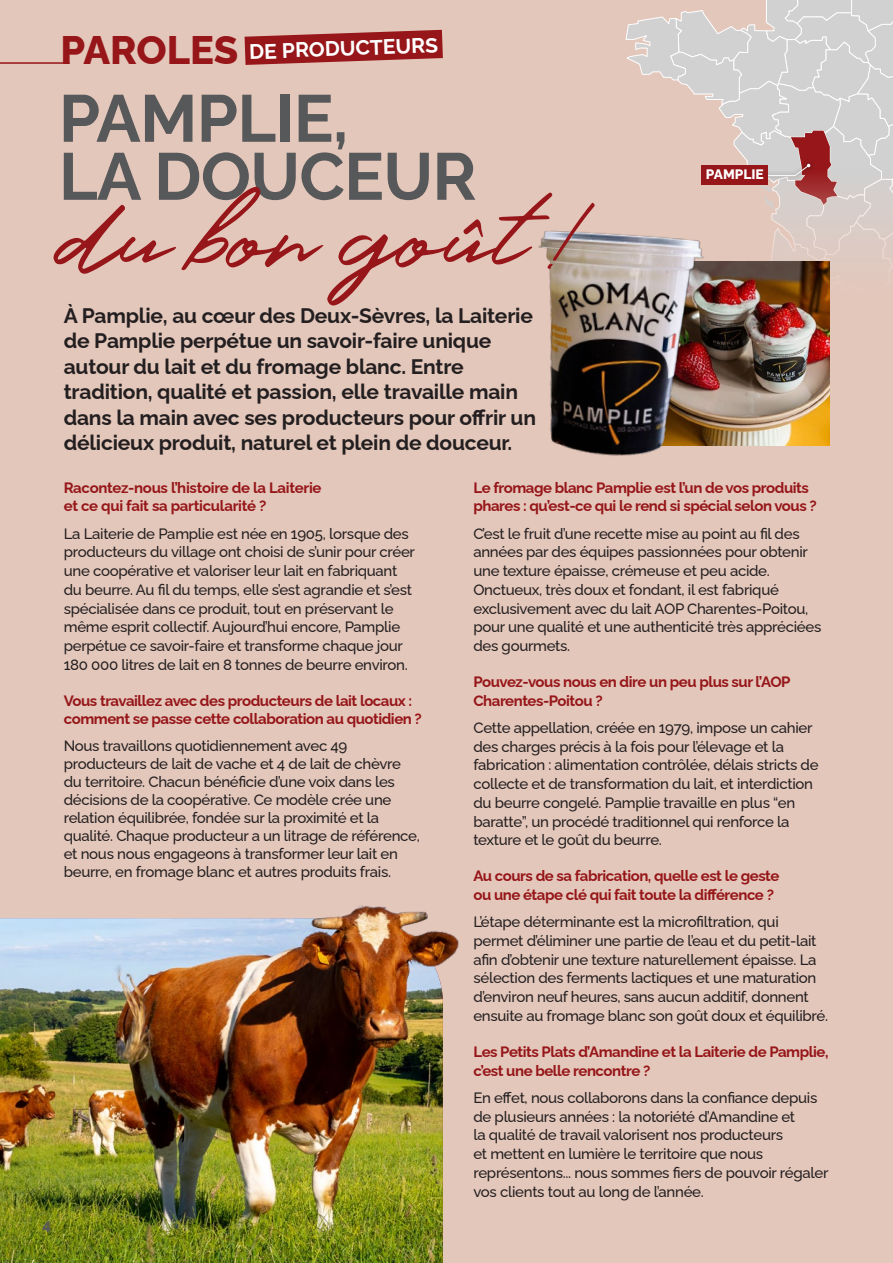
<style>
.page{position:relative;width:893px;height:1263px;background:#e4c7bb}
.page>*{position:absolute;margin:0;border:0;box-sizing:border-box;transform-origin:0 0}
.TITRE_SCRIPT_40_PT{font:139.05px "Holland";color:#961619}
.TITRE_30_PT{font:700 66.3px/58.1px "Raleway";letter-spacing:-.01em;color:#57585a}
.t1{font:800 39.9px "Raleway";color:#961619}
.CHAPEAU_14_PT_ORANGE{font:700 21px/25.5px "Raleway";letter-spacing:-.01em;color:#231f20}
.t2{font:700 21px "Raleway";color:#fff}
.TEXTE_COMMUN_10_PT_ORANGE{font:500 15px/18.8px "Raleway";letter-spacing:-.02em;color:#231f20}
.TEXTE_COMMUN_10_PT_ORANGE-2{font:700 15px/18.8px "Raleway";letter-spacing:-.03em;color:#961619}
.t3{font:800 15px "Raleway";color:#57585a}
.t4{font:800 13.8px "Raleway";color:#fff}
.s1{font-size:82.8px}
</style>
<div class="page">
<svg style="left:625px;top:0;width:268px;height:427px"></svg>
<div style="left:702px;top:165px;width:66px;height:19px;background:#961619"></div>
<hr style="left:0;top:62px;width:70px;height:2px;background:#961619">
<svg style="left:245px;top:30px;width:198px;height:35px"></svg>
<img style="left:708px;top:262px;width:121px;height:183px">
<img style="left:538px;top:212px;width:170px;height:244px">
<img style="left:0;top:918px;width:443px;height:345px">
<img style="left:281px;top:905px;width:178px;height:76px">
<p class="t1" style="left:61px;top:19px;width:179px">PAROLES</p>
<p class="t2" style="left:249px;top:35px;width:190px;rotate:-2deg">DE PRODUCTEURS</p>
<p class="TITRE_30_PT" style="left:59px;top:83px;width:419px">PAMPLIE,<br>LA DOUCEUR</p>
<p class="t4" style="left:706px;top:163px;width:59px">PAMPLIE</p>
<p class="TITRE_SCRIPT_40_PT" style="left:60px;top:130px;width:516px">du bon goût <span class="s1">!</span></p>
<p class="CHAPEAU_14_PT_ORANGE" style="left:64px;top:300px;width:474px">À Pamplie, au cœur des Deux-Sèvres, la Laiterie de Pamplie perpétue un savoir-faire unique autour du lait et du fromage blanc. Entre tradition, qualité et passion, elle travaille main dans la main avec ses producteurs pour offrir un délicieux produit, naturel et plein de douceur.</p>
<p class="TEXTE_COMMUN_10_PT_ORANGE-2" style="left:64px;top:476px;width:259px">Racontez-nous l’histoire de la Laiterie et ce qui fait sa particularité ?</p>
<p class="TEXTE_COMMUN_10_PT_ORANGE" style="left:64px;top:522px;width:353px">La Laiterie de Pamplie est née en 1905, lorsque des producteurs du village ont choisi de s’unir pour créer une coopérative et valoriser leur lait en fabriquant du beurre. Au fil du temps, elle s’est agrandie et s’est spécialisée dans ce produit, tout en préservant le même esprit collectif. Aujourd’hui encore, Pamplie perpétue ce savoir-faire et transforme chaque jour 180 000 litres de lait en 8 tonnes de beurre environ.</p>
<p class="TEXTE_COMMUN_10_PT_ORANGE-2" style="left:64px;top:689px;width:360px">Vous travaillez avec des producteurs de lait locaux : comment se passe cette collaboration au quotidien ?</p>
<p class="TEXTE_COMMUN_10_PT_ORANGE" style="left:64px;top:735px;width:358px;line-height:18px">Nous travaillons quotidiennement avec 49 producteurs de lait de vache et 4 de lait de chèvre du territoire. Chacun bénéficie d’une voix dans les décisions de la coopérative. Ce modèle crée une relation équilibrée, fondée sur la proximité et la qualité. Chaque producteur a un litrage de référence, et nous nous engageons à transformer leur lait en beurre, en fromage blanc et autres produits frais.</p>
<p class="TEXTE_COMMUN_10_PT_ORANGE-2" style="left:473px;top:476px;width:345px">Le fromage blanc Pamplie est l’un de vos produits phares : qu’est-ce qui le rend si spécial selon vous ?</p>
<p class="TEXTE_COMMUN_10_PT_ORANGE" style="left:473px;top:522px;width:349px">C’est le fruit d’une recette mise au point au fil des années par des équipes passionnées pour obtenir une texture épaisse, crémeuse et peu acide.<br>Onctueux, très doux et fondant, il est fabriqué exclusivement avec du lait AOP Charentes-Poitou, pour une qualité et une authenticité très appréciées des gourmets.</p>
<p class="TEXTE_COMMUN_10_PT_ORANGE-2" style="left:473px;top:671px;width:319px">Pouvez-vous nous en dire un peu plus sur l’AOP<br>Charentes-Poitou ?</p>
<p class="TEXTE_COMMUN_10_PT_ORANGE" style="left:473px;top:717px;width:347px">Cette appellation, créée en 1979, impose un cahier des charges précis à la fois pour l’élevage et la fabrication : alimentation contrôlée, délais stricts de collecte et de transformation du lait, et interdiction du beurre congelé. Pamplie travaille en plus “en baratte”, un procédé traditionnel qui renforce la texture et le goût du beurre.</p>
<p class="TEXTE_COMMUN_10_PT_ORANGE-2" style="left:473px;top:865px;width:308px">Au cours de sa fabrication, quelle est le geste ou une étape clé qui fait toute la différence ?</p>
<p class="TEXTE_COMMUN_10_PT_ORANGE" style="left:473px;top:911px;width:356px">L’étape déterminante est la microfiltration, qui permet d’éliminer une partie de l’eau et du petit-lait afin d’obtenir une texture naturellement épaisse. La sélection des ferments lactiques et une maturation d’environ neuf heures, sans aucun additif, donnent ensuite au fromage blanc son goût doux et équilibré.</p>
<p class="TEXTE_COMMUN_10_PT_ORANGE-2" style="left:473px;top:1041px;width:357px">Les Petits Plats d’Amandine et la Laiterie de Pamplie, c’est une belle rencontre ?</p>
<p class="TEXTE_COMMUN_10_PT_ORANGE" style="left:473px;top:1086px;width:357px">En effet, nous collaborons dans la confiance depuis de plusieurs années : la notoriété d’Amandine et<br>la qualité de travail valorisent nos producteurs<br>et mettent en lumière le territoire que nous représentons... nous sommes fiers de pouvoir régaler vos clients tout au long de l’année.</p>
<p class="t3" style="left:43px;top:1213px;width:10px">4</p>
</div>
